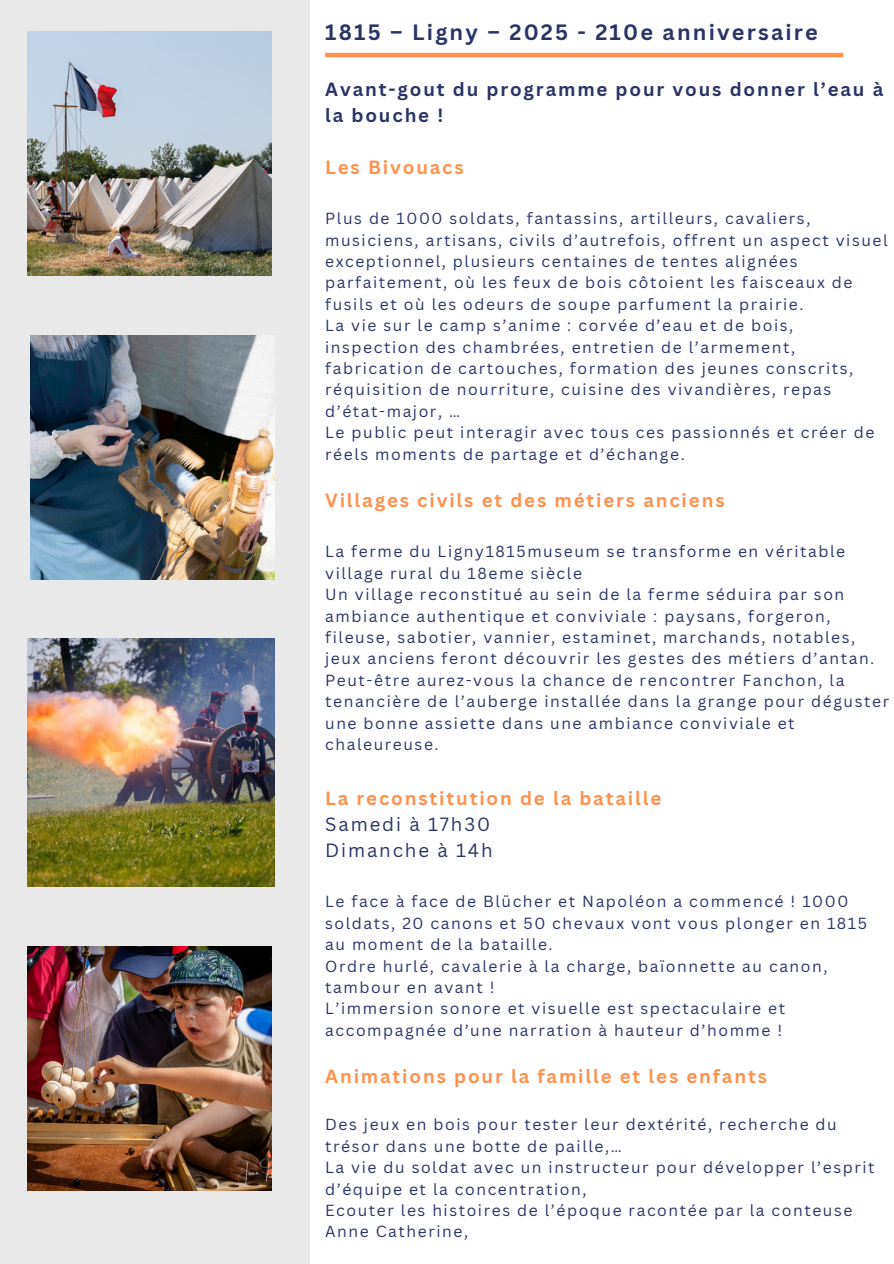
<style>
.page{position:relative;width:894px;height:1264px;background:#fff}
.page>*{position:absolute;margin:0;border:0;box-sizing:border-box;transform-origin:0 0}
.t1{font:700 21.6px "Canva Sans";letter-spacing:.1em;color:#2b3467}
.t2{font:700 18.6px/25.8px "Canva Sans";letter-spacing:.1em;color:#ff914d}
.t3{font:700 18.6px/25.8px "Canva Sans";letter-spacing:.1em;color:#2b3467}
.t4{font:15.6px/21.3px "Canva Sans";letter-spacing:.1em;color:#2b3467}
.s1{font-weight:400;color:#2b3467}
</style>
<div class="page">
<div style="left:0;top:0;width:309px;height:1263px;background:#e9e9e9"></div>
<img style="left:27px;top:31px;width:244px;height:244px">
<img style="left:30px;top:335px;width:244px;height:244px">
<img style="left:27px;top:639px;width:247px;height:247px">
<img style="left:27px;top:946px;width:244px;height:244px">
<hr style="left:325px;top:53px;width:518px;height:4px;background:#ff914d">
<h1 class="t1" style="left:325px;top:17px;width:494px">1815 – Ligny – 2025 - 210e anniversaire</h1>
<h2 class="t3" style="left:325px;top:76px;width:559px">Avant-gout du programme pour vous donner l’eau à la bouche !</h2>
<h2 class="t2" style="left:325px;top:153px;width:140px">Les Bivouacs</h2>
<p class="t4" style="left:325px;top:207px;width:564px">Plus de 1000 soldats, fantassins, artilleurs, cavaliers, musiciens, artisans, civils d’autrefois, offrent un aspect visuel exceptionnel, plusieurs centaines de tentes alignées parfaitement, où les feux de bois côtoient les faisceaux de fusils et où les odeurs de soupe parfument la prairie.</p>
<p class="t4" style="left:325px;top:314px;width:529px">La vie sur le camp s’anime : corvée d’eau et de bois, inspection des chambrées, entretien de l’armement, fabrication de cartouches, formation des jeunes conscrits, réquisition de nourriture, cuisine des vivandières, repas d’état-major, …</p>
<p class="t4" style="left:325px;top:421px;width:550px">Le public peut interagir avec tous ces passionnés et créer de réels moments de partage et d’échange.</p>
<h2 class="t2" style="left:325px;top:486px;width:401px">Villages civils et des métiers anciens</h2>
<p class="t4" style="left:325px;top:540px;width:521px">La ferme du Ligny1815museum se transforme en véritable village rural du 18eme siècle</p>
<p class="t4" style="left:325px;top:583px;width:550px">Un village reconstitué au sein de la ferme séduira par son ambiance authentique et conviviale : paysans, forgeron, fileuse, sabotier, vannier, estaminet, marchands, notables, jeux anciens feront découvrir les gestes des métiers d’antan.</p>
<p class="t4" style="left:325px;top:669px;width:565px">Peut-être aurez-vous la chance de rencontrer Fanchon, la tenancière de l’auberge installée dans la grange pour déguster une bonne assiette dans une ambiance conviviale et chaleureuse.</p>
<h3 class="t2" style="left:325px;top:785px;width:337px">La reconstitution de la bataille<br><span class="s1">Samedi à 17h30<br>Dimanche à 14h</span></h3>
<p class="t4" style="left:325px;top:890px;width:543px">Le face à face de Blücher et Napoléon a commencé ! 1000 soldats, 20 canons et 50 chevaux vont vous plonger en 1815 au moment de la bataille.</p>
<p class="t4" style="left:325px;top:954px;width:503px">Ordre hurlé, cavalerie à la charge, baïonnette au canon, tambour en avant !</p>
<p class="t4" style="left:325px;top:997px;width:461px">L’immersion sonore et visuelle est spectaculaire et accompagnée d’une narration à hauteur d’homme !</p>
<h2 class="t2" style="left:325px;top:1062px;width:443px">Animations pour la famille et les enfants</h2>
<p class="t4" style="left:325px;top:1113px;width:513px">Des jeux en bois pour tester leur dextérité, recherche du trésor dans une botte de paille,…</p>
<p class="t4" style="left:325px;top:1156px;width:551px">La vie du soldat avec un instructeur pour développer l’esprit d’équipe et la concentration,</p>
<p class="t4" style="left:325px;top:1199px;width:528px">Ecouter les histoires de l’époque racontée par la conteuse<br>Anne Catherine,</p>
</div>
